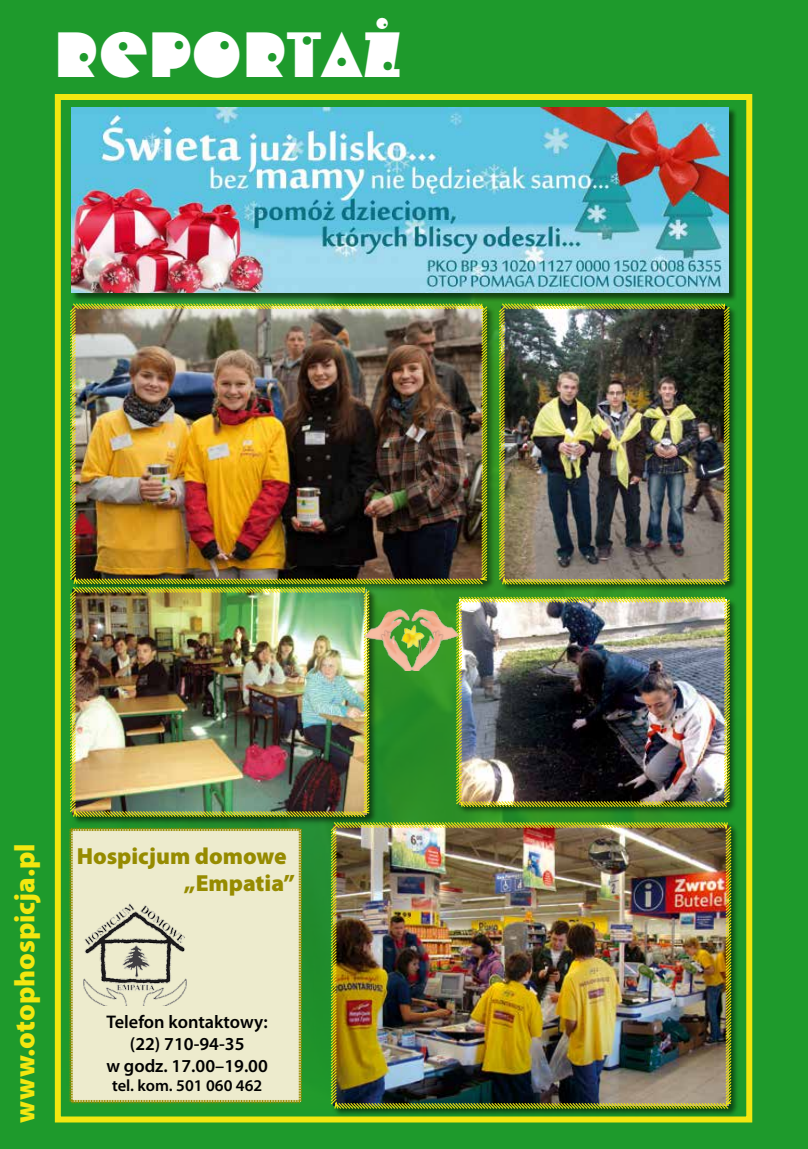
<style>
.page{position:relative;width:808px;height:1149px;background:#fff}
.page>*{position:absolute;margin:0;border:0;box-sizing:border-box;transform-origin:0 0}
.t1{font:44.55px "Shotgun PL";color:#fff}
.t2{font:900 28.5px "Myriad Pro";color:#f3e710}
.t3{font:900 23.25px/26.7px "Myriad Pro";color:#968b00}
.t4{font:600 18.3px/21.6px "Myriad Pro";color:#000;text-align:center}
.t5{font:600 16.5px "Myriad Pro";color:#000}
</style>
<div class="page">
<div style="left:0;top:0;width:808px;height:1148px;background:#1e9a2c"></div>
<img style="left:72px;top:302px;width:622px;height:802px">
<div style="left:55px;top:94px;width:697px;height:1028px;border:6px solid #f3e710"></div>
<div style="left:499px;top:303px;width:239px;height:290px;background:#000;opacity:.55"></div>
<img style="left:498px;top:302px;width:233px;height:283px">
<div style="left:70px;top:303px;width:426px;height:289px;background:#000;opacity:.55"></div>
<img style="left:70px;top:302px;width:418px;height:283px">
<div style="left:71px;top:107px;width:666px;height:195px;background:#000;opacity:.55"></div>
<img style="left:72px;top:107px;width:656px;height:186px">
<div style="left:70px;top:586px;width:308px;height:239px;background:#000;opacity:.55"></div>
<img style="left:70px;top:585px;width:301px;height:233px">
<div style="left:456px;top:596px;width:282px;height:219px;background:#000;opacity:.55"></div>
<img style="left:455px;top:595px;width:276px;height:213px">
<div style="left:331px;top:822px;width:409px;height:294px;background:#000;opacity:.55"></div>
<img style="left:330px;top:820px;width:403px;height:289px">
<svg style="left:69px;top:827px;width:234px;height:276px;background:#e2e3be"></svg>
<img style="left:79px;top:898px;width:113px;height:107px">
<img style="left:359px;top:595px;width:114px;height:75px">
<h1 class="t1" style="left:53px;top:35px;width:351px">REPORTAŻ</h1>
<h2 class="t2" style="left:6px;top:1122px;width:280px;rotate:-90deg">www.otophospicja.pl</h2>
<p class="t3" style="left:184px;top:842px;width:113px;text-indent:-107px">Hospicjum domowe „Empatia”</p>
<p class="t4" style="left:106px;top:1010px;width:163px">Telefon kontaktowy: (22) 710-94-35<br>w godz. 17.00–19.00</p>
<p class="t5" style="left:112px;top:1074px;width:152px">tel. kom. 501 060 462</p>
</div>
